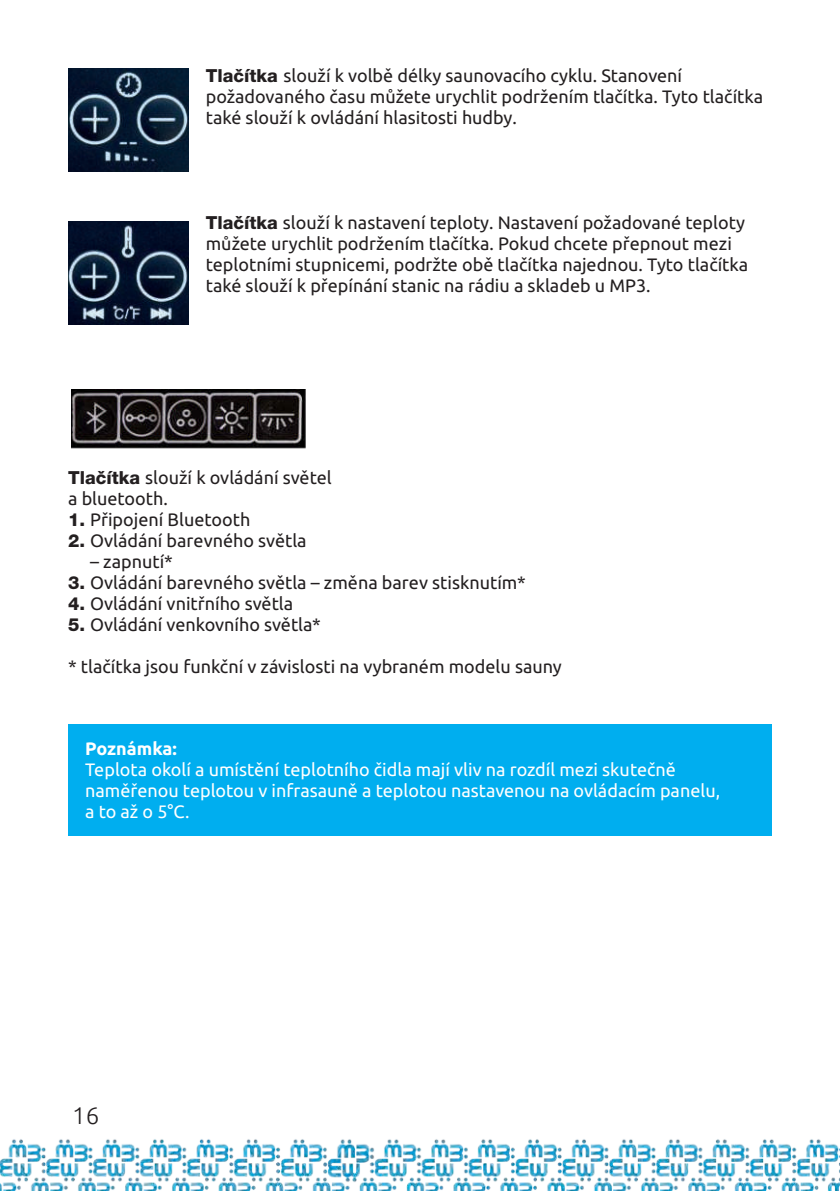
<style>
.page{position:relative;width:840px;height:1191px;background:#fff}
.page>*{position:absolute;margin:0;border:0;box-sizing:border-box;transform-origin:0 0}
.t1{font:300 24px "Ubuntu";color:#231f20}
.t2{font:18px/21px "Ubuntu";color:#231f20}
.t3{font:18px/21px "Ubuntu";color:#fff}
.t4{font:700 18px "Ubuntu";color:#fff}
.s1{font-family:"Helvetica Neue CE";font-weight:800}
</style>
<div class="page">
<img style="left:0;top:1139px;width:839px;height:52px">
<img style="left:68px;top:68px;width:121px;height:104px">
<img style="left:68px;top:221px;width:121px;height:104px">
<img style="left:71px;top:389px;width:235px;height:60px">
<div style="left:68px;top:724px;width:703px;height:111px;background:#00aeef"></div>
<p class="t2" style="left:206px;top:65px;width:558px"><span class="s1">Tlačítka</span> slouží k volbě délky saunovacího cyklu. Stanovení požadovaného času můžete urychlit podržením tlačítka. Tyto tlačítka také slouží k ovládání hlasitosti hudby.</p>
<p class="t2" style="left:206px;top:212px;width:543px"><span class="s1">Tlačítka</span> slouží k nastavení teploty. Nastavení požadované teploty můžete urychlit podržením tlačítka. Pokud chcete přepnout mezi teplotními stupnicemi, podržte obě tlačítka najednou. Tyto tlačítka také slouží k přepínání stanic na rádiu a skladeb u MP3.</p>
<p class="t2" style="left:68px;top:466px;width:265px"><span class="s1">Tlačítka</span> slouží k ovládání světel a bluetooth.</p>
<p class="t2" style="left:68px;top:508px;width:183px"><span class="s1">1.</span> Připojení Bluetooth</p>
<p class="t2" style="left:68px;top:529px;width:240px"><span class="s1">2.</span> Ovládání barevného světla</p>
<p class="t2" style="left:90px;top:550px;width:84px">– zapnutí*</p>
<p class="t2" style="left:68px;top:571px;width:459px"><span class="s1">3.</span> Ovládání barevného světla – změna barev stisknutím*</p>
<p class="t2" style="left:68px;top:592px;width:226px"><span class="s1">4.</span> Ovládání vnitřního světla</p>
<p class="t2" style="left:68px;top:613px;width:254px"><span class="s1">5.</span> Ovládání venkovního světla*</p>
<p class="t2" style="left:68px;top:655px;width:495px">* tlačítka jsou funkční v závislosti na vybraném modelu sauny</p>
<p class="t4" style="left:85px;top:738px;width:93px">Poznámka:</p>
<p class="t3" style="left:85px;top:759px;width:636px">Teplota okolí a umístění teplotního čidla mají vliv na rozdíl mezi skutečně naměřenou teplotou v infrasauně a teplotou nastavenou na ovládacím panelu, a to až o 5°C.</p>
<h1 class="t1" style="left:72px;top:1101px;width:29px">16</h1>
</div>
